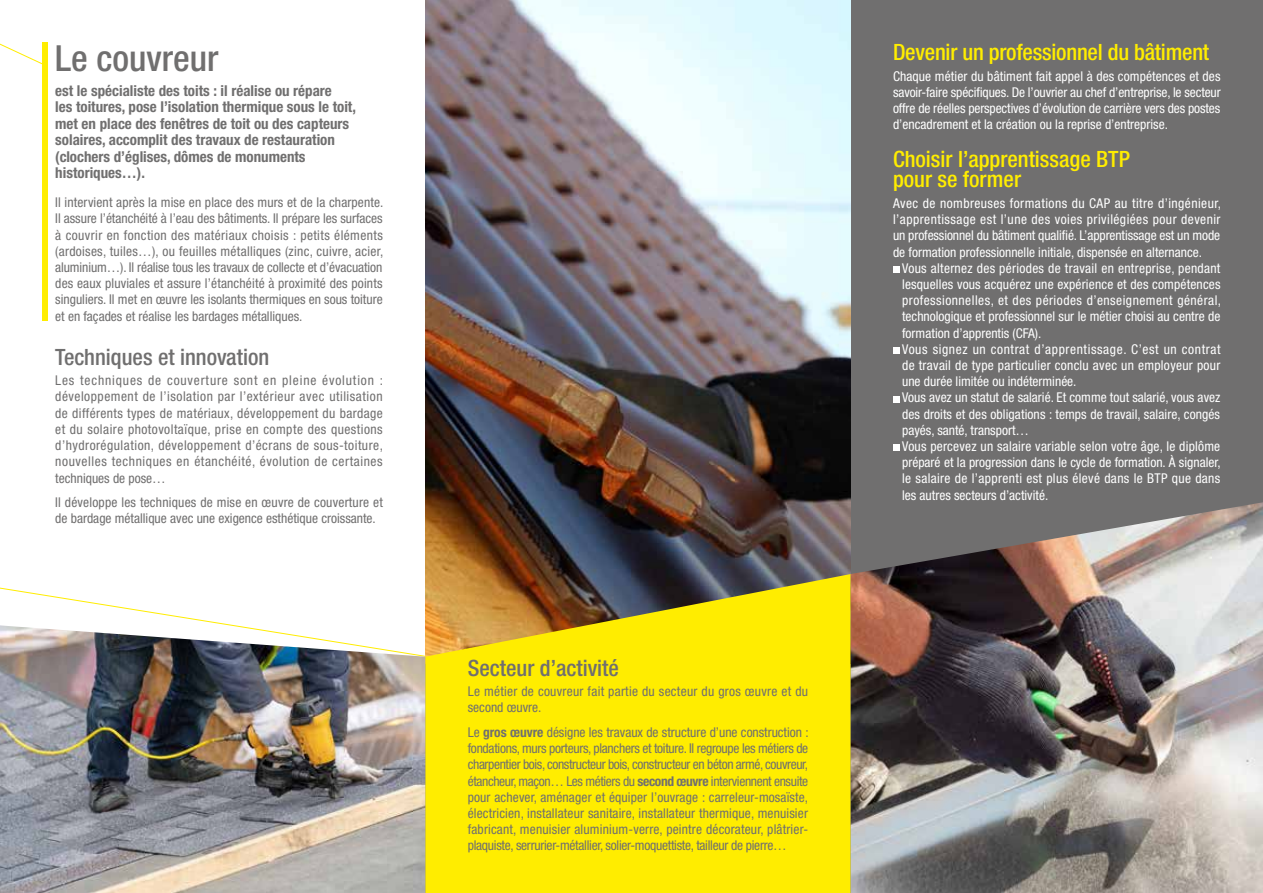
<style>
.page{position:relative;width:1263px;height:893px;background:#fff}
.page>*{position:absolute;margin:0;border:0;box-sizing:border-box;transform-origin:0 0}
.t1{font:500 condensed 36px "Helvetica Neue";color:#706f6f}
.t2{font:500 condensed 22.5px/21px "Helvetica Neue";letter-spacing:-.005em;color:#ffed00}
.t3{font:500 condensed 22.5px "Helvetica Neue";color:#706f6f}
.t4{font:700 condensed 15px/16.5px "Helvetica Neue";color:#706f6f}
.t5{font:condensed 13.5px/16.2px "Helvetica Neue";color:#706f6f;text-align:justify}
.t6{font:condensed 13.5px/16.2px "Helvetica Neue";letter-spacing:.005em;color:#fff;text-align:justify}
.t7{font:condensed 13.5px/16.2px "Helvetica Neue";letter-spacing:.02em;color:#706f6f}
.s1{font-weight:700}
</style>
<div class="page">
<div style="left:425px;top:0;width:838px;height:893px;background:#706f6f"></div>
<img style="left:425px;top:0;width:425px;height:574px">
<svg style="left:0;top:42px;width:45px;height:24px"></svg>
<div style="left:893px;top:266px;width:6px;height:7px;background:#fff"></div>
<div style="left:893px;top:347px;width:6px;height:7px;background:#fff"></div>
<svg style="left:893px;top:396px;width:6px;height:6px"></svg>
<svg style="left:893px;top:445px;width:6px;height:6px"></svg>
<img style="left:850px;top:502px;width:413px;height:391px">
<svg style="left:425px;top:574px;width:425px;height:319px;background:#efdb08"></svg>
<div style="left:43px;top:43px;width:5px;height:278px;background:#ffed00"></div>
<svg style="left:0;top:584px;width:426px;height:73px"></svg>
<img style="left:0;top:625px;width:425px;height:268px">
<h1 class="t1" style="left:55px;top:37px;width:165px">Le couvreur</h1>
<p class="t4" style="left:55px;top:82px;width:302px">est le spécialiste des toits : il réalise ou répare<br>les toitures, pose l’isolation thermique sous le toit, met en place des fenêtres de toit ou des capteurs solaires, accomplit des travaux de restauration (clochers d’églises, dômes de monuments historiques…).</p>
<p class="t5" style="left:55px;top:194px;width:330px">Il intervient après la mise en place des murs et de la charpente.<br>Il assure l’étanchéité à l’eau des bâtiments. Il prépare les surfaces à couvrir en fonction des matériaux choisis : petits éléments (ardoises, tuiles…), ou feuilles métalliques (zinc, cuivre, acier, aluminium…). Il réalise tous les travaux de collecte et d’évacuation des eaux pluviales et assure l’étanchéité à proximité des points singuliers. Il met en œuvre les isolants thermiques en sous toiture et en façades et réalise les bardages métalliques.</p>
<h2 class="t3" style="left:55px;top:343px;width:215px">Techniques et innovation</h2>
<p class="t5" style="left:55px;top:372px;width:329px">Les techniques de couverture sont en pleine évolution : développement de l’isolation par l’extérieur avec utilisation de différents types de matériaux, développement du bardage et du solaire photovoltaïque, prise en compte des questions d’hydrorégulation, développement d’écrans de sous-toiture, nouvelles techniques en étanchéité, évolution de certaines techniques de pose…</p>
<p class="t5" style="left:55px;top:494px;width:329px">Il développe les techniques de mise en œuvre de couverture et de bardage métallique avec une exigence esthétique croissante.</p>
<h2 class="t3" style="left:468px;top:654px;width:153px">Secteur d’activité</h2>
<p class="t7" style="left:468px;top:683px;width:342px">Le métier de couvreur fait partie du secteur du gros œuvre et du second œuvre.</p>
<p class="t5" style="left:468px;top:724px;width:342px">Le <span class="s1">gros œuvre</span> désigne les travaux de structure d’une construction : fondations, murs porteurs, planchers et toiture. Il regroupe les métiers de charpentier bois, constructeur bois, constructeur en béton armé, couvreur, étancheur, maçon… Les métiers du <span class="s1">second œuvre</span> interviennent ensuite pour achever, aménager et équiper l’ouvrage : carreleur-mosaïste, électricien, installateur sanitaire, installateur thermique, menuisier fabricant, menuisier aluminium-verre, peintre décorateur, plâtrier&shy;plaquiste, serrurier-métallier, solier-moquettiste, tailleur de pierre…</p>
<h2 class="t2" style="left:893px;top:41px;width:318px">Devenir un professionnel du bâtiment</h2>
<p class="t6" style="left:893px;top:68px;width:329px">Chaque métier du bâtiment fait appel à des compétences et des savoir-faire spécifiques. De l’ouvrier au chef d’entreprise, le secteur offre de réelles perspectives d’évolution de carrière vers des postes d’encadrement et la création ou la reprise d’entreprise.</p>
<h2 class="t2" style="left:893px;top:148px;width:238px">Choisir l’apprentissage BTP pour se former</h2>
<p class="t6" style="left:893px;top:195px;width:329px">Avec de nombreuses formations du CAP au titre d’ingénieur, l’apprentissage est l’une des voies privilégiées pour devenir un professionnel du bâtiment qualifié. L’apprentissage est un mode de formation professionnelle initiale, dispensée en alternance.</p>
<p class="t6" style="left:902px;top:260px;width:321px;text-align:left">Vous alternez des périodes de travail en entreprise, pendant lesquelles vous acquérez une expérience et des compétences professionnelles, et des périodes d’enseignement général, technologique et professionnel sur le métier choisi au centre de formation d’apprentis (CFA).<br>Vous signez un contrat d’apprentissage. C’est un contrat de travail de type particulier conclu avec un employeur pour une durée limitée ou indéterminée.<br>Vous avez un statut de salarié. Et comme tout salarié, vous avez des droits et des obligations : temps de travail, salaire, congés payés, santé, transport…<br>Vous percevez un salaire variable selon votre âge, le diplôme préparé et la progression dans le cycle de formation. À signaler, le salaire de l’apprenti est plus élevé dans le BTP que dans les autres secteurs d’activité.</p>
</div>
